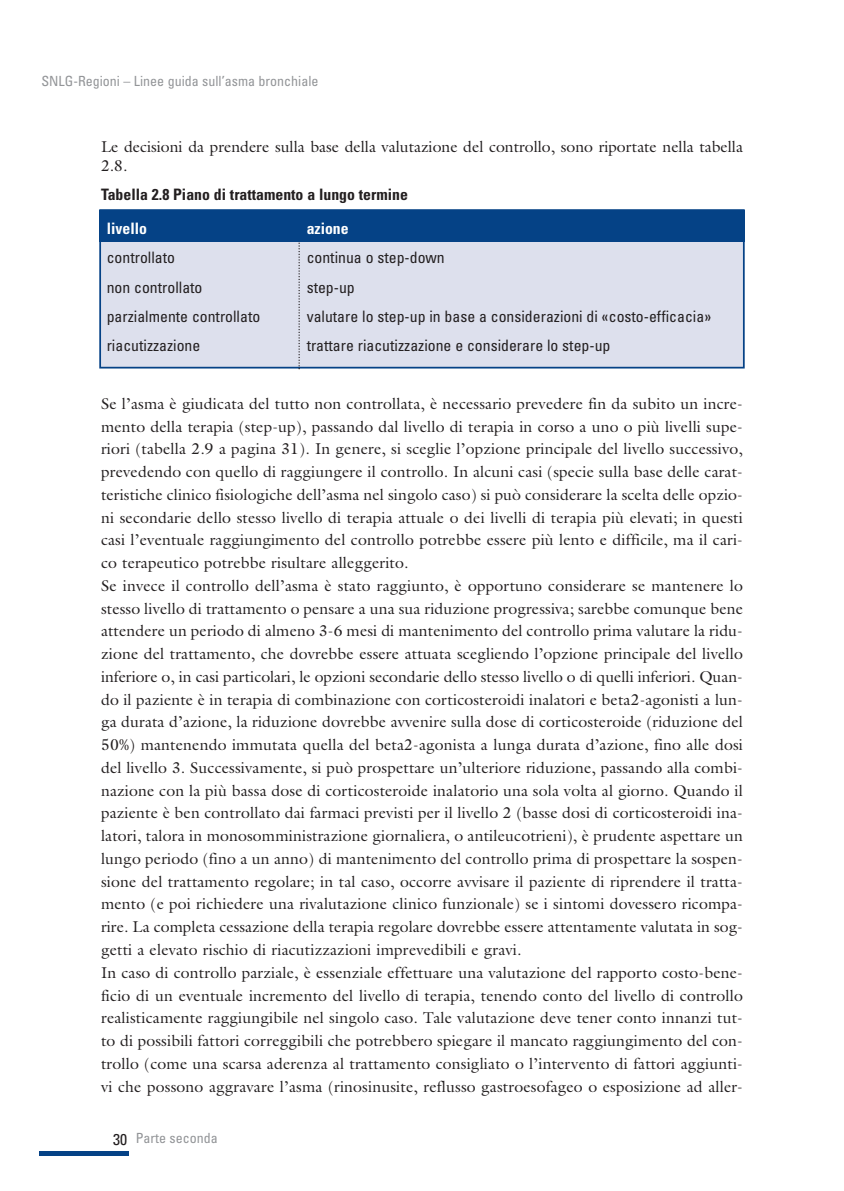
<style>
.page{position:relative;width:844px;height:1191px;background:#fff}
.page>*{position:absolute;margin:0;border:0;box-sizing:border-box;transform-origin:0 0}
.t1{font:15.75px/22.8px "Galliard";letter-spacing:.01em;color:#231f20}
.t2{font:condensed 15.75px/29.2px "Univers";color:#231f20}
.t3{font:700 condensed 15.75px "Univers";color:#231f20}
.t4{font:700 condensed 15.75px "Univers";color:#fff}
.t5{font:condensed 14px "Univers";color:#939598}
.s1{font-size:15.75px;color:#231f20}
</style>
<div class="page">
<div style="left:40px;top:1151px;width:89px;height:5px;background:#054286"></div>
<div style="left:101px;top:211px;width:641px;height:156px;background:#dde0ed"></div>
<div style="left:99px;top:209px;width:645px;height:159px;border:2px solid #054286"></div>
<svg style="left:298px;top:242px;width:2px;height:127px"></svg>
<div style="left:99px;top:210px;width:645px;height:32px;background:#054286"></div>
<p class="t5" style="left:41px;top:72px;width:278px">SNLG-Regioni – Linee guida sull’asma bronchiale</p>
<p class="t1" style="left:101px;top:137px;width:643px;line-height:19.2px">Le decisioni da prendere sulla base della valutazione del controllo, sono riportate nella tabella<br>2.8.</p>
<p class="t3" style="left:101px;top:184px;width:308px">Tabella 2.8 Piano di trattamento a lungo termine</p>
<p class="t4" style="left:107px;top:219px;width:42px">livello</p>
<p class="t2" style="left:107px;top:243px;width:155px">controllato<br>non controllato parzialmente controllato riacutizzazione</p>
<p class="t4" style="left:306px;top:219px;width:44px">azione</p>
<p class="t2" style="left:306px;top:243px;width:406px">continua o step-down<br>step-up<br>valutare lo step-up in base a considerazioni di «costo-efficacia» trattare riacutizzazione e considerare lo step-up</p>
<p class="t1" style="left:101px;top:392px;width:643px">Se l’asma è giudicata del tutto non controllata, è necessario prevedere fin da subito un incre&shy;mento della terapia (step-up), passando dal livello di terapia in corso a uno o più livelli supe&shy;riori (tabella 2.9 a pagina 31). In genere, si sceglie l’opzione principale del livello successivo, prevedendo con quello di raggiungere il controllo. In alcuni casi (specie sulla base delle carat&shy;teristiche clinico fisiologiche dell’asma nel singolo caso) si può considerare la scelta delle opzio&shy;ni secondarie dello stesso livello di terapia attuale o dei livelli di terapia più elevati; in questi casi l’eventuale raggiungimento del controllo potrebbe essere più lento e difficile, ma il cari&shy;co terapeutico potrebbe risultare alleggerito.<br>Se invece il controllo dell’asma è stato raggiunto, è opportuno considerare se mantenere lo stesso livello di trattamento o pensare a una sua riduzione progressiva; sarebbe comunque bene attendere un periodo di almeno 3-6 mesi di mantenimento del controllo prima valutare la ridu&shy;zione del trattamento, che dovrebbe essere attuata scegliendo l’opzione principale del livello inferiore o, in casi particolari, le opzioni secondarie dello stesso livello o di quelli inferiori. Quan&shy;do il paziente è in terapia di combinazione con corticosteroidi inalatori e beta2-agonisti a lun&shy;ga durata d’azione, la riduzione dovrebbe avvenire sulla dose di corticosteroide (riduzione del 50%) mantenendo immutata quella del beta2-agonista a lunga durata d’azione, fino alle dosi del livello 3. Successivamente, si può prospettare un’ulteriore riduzione, passando alla combi&shy;nazione con la più bassa dose di corticosteroide inalatorio una sola volta al giorno. Quando il paziente è ben controllato dai farmaci previsti per il livello 2 (basse dosi di corticosteroidi ina&shy;latori, talora in monosomministrazione giornaliera, o antileucotrieni), è prudente aspettare un lungo periodo (fino a un anno) di mantenimento del controllo prima di prospettare la sospen&shy;sione del trattamento regolare; in tal caso, occorre avvisare il paziente di riprendere il tratta&shy;mento (e poi richiedere una rivalutazione clinico funzionale) se i sintomi dovessero ricompa&shy;rire. La completa cessazione della terapia regolare dovrebbe essere attentamente valutata in sog&shy;getti a elevato rischio di riacutizzazioni imprevedibili e gravi.<br>In caso di controllo parziale, è essenziale effettuare una valutazione del rapporto costo-bene&shy;ficio di un eventuale incremento del livello di terapia, tenendo conto del livello di controllo realisticamente raggiungibile nel singolo caso. Tale valutazione deve tener conto innanzi tut&shy;to di possibili fattori correggibili che potrebbero spiegare il mancato raggiungimento del con&shy;trollo (come una scarsa aderenza al trattamento consigliato o l’intervento di fattori aggiunti&shy;vi che possono aggravare l’asma (rinosinusite, reflusso gastroesofageo o esposizione ad aller-</p>
<p class="t5" style="left:113px;top:1129px;width:106px"><span class="s1">30</span> Parte seconda</p>
</div>
